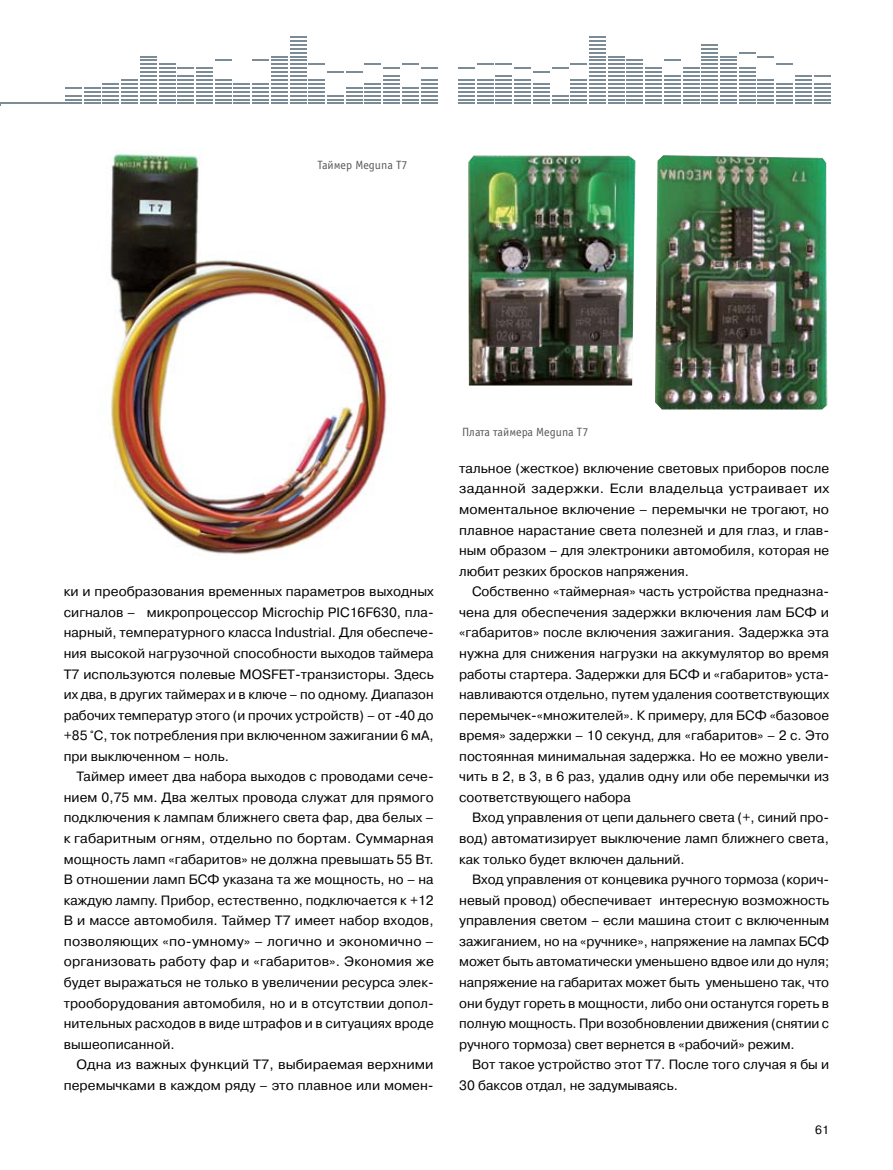
<style>
.page{position:relative;width:893px;height:1170px;background:#fff}
.page>*{position:absolute;margin:0;border:0;box-sizing:border-box;transform-origin:0 0}
.t1{font:13.5px/20.5px "Pragmatica C";color:#000;text-align:justify}
.t2{font:13.5px/20.5px "Pragmatica C";color:#000;text-align:right;scale:1.04 1}
.t3{font:12px "Officina Sans Book C";color:#58595b}
.t4{font:12px "Pragmatica C";color:#000}
</style>
<div class="page">
<svg style="left:458px;top:36px;width:372px;height:68px"></svg>
<svg style="left:65px;top:36px;width:372px;height:68px"></svg>
<hr style="left:0;top:102px;width:82px;height:2px;background:#7b8c96">
<img style="left:110px;top:153px;width:282px;height:402px">
<img style="left:468px;top:155px;width:168px;height:230px">
<img style="left:655px;top:155px;width:172px;height:254px">
<p class="t3" style="left:317px;top:158px;width:92px">Таймер Meguna T7</p>
<p class="t1" style="left:64px;top:581px;width:372px">ки и преобразования временных параметров выходных сигналов – микропроцессор Microchip PIC16F630, пла&shy;нарный, температурного класса Industrial. Для обеспече&shy;ния высокой нагрузочной способности выходов таймера Т7 используются полевые MOSFET-транзисторы. Здесь их два, в других таймерах и в ключе – по одному. Диапазон рабочих температур этого (и прочих устройств) – от -40 до +85 °С, ток потребления при включенном зажигании 6 мА, при выключенном – ноль.</p>
<p class="t1" style="left:64px;top:766px;width:372px;text-indent:13px">Таймер имеет два набора выходов с проводами сече&shy;нием 0,75 мм. Два желтых провода служат для прямого подключения к лампам ближнего света фар, два белых – к габаритным огням, отдельно по бортам. Суммарная мощность ламп «габаритов» не должна превышать 55 Вт.<br>В отношении ламп БСФ указана та же мощность, но – на каждую лампу. Прибор, естественно, подключается к +12<br>В и массе автомобиля. Таймер T7 имеет набор входов, позволяющих «по-умному» – логично и экономично – организовать работу фар и «габаритов». Экономия же будет выражаться не только в увеличении ресурса элек&shy;трооборудования автомобиля, но и в отсутствии допол&shy;нительных расходов в виде штрафов и в ситуациях вроде вышеописанной.</p>
<p class="t2" style="left:64px;top:1054px;width:357px">Одна из важных функций Т7, выбираемая верхними перемычками в каждом ряду – это плавное или момен-</p>
<p class="t3" style="left:462px;top:425px;width:128px">Плата таймера Meguna T7</p>
<p class="t1" style="left:459px;top:458px;width:372px">тальное (жесткое) включение световых приборов после заданной задержки. Если владельца устраивает их моментальное включение – перемычки не трогают, но плавное нарастание света полезней и для глаз, и глав&shy;ным образом – для электроники автомобиля, которая не любит резких бросков напряжения.</p>
<p class="t1" style="left:459px;top:581px;width:372px;text-indent:13px">Собственно «таймерная» часть устройства предназна&shy;чена для обеспечения задержки включения лам БСФ и «габаритов» после включения зажигания. Задержка эта нужна для снижения нагрузки на аккумулятор во время работы стартера. Задержки для БСФ и «габаритов» уста&shy;навливаются отдельно, путем удаления соответствующих перемычек-«множителей». К примеру, для БСФ «базовое время» задержки – 10 секунд, для «габаритов» – 2 с. Это постоянная минимальная задержка. Но ее можно увели&shy;чить в 2, в 3, в 6 раз, удалив одну или обе перемычки из соответствующего набора</p>
<p class="t1" style="left:459px;top:807px;width:371px;text-indent:13px">Вход управления от цепи дальнего света (+, синий про&shy;вод) автоматизирует выключение ламп ближнего света, как только будет включен дальний.</p>
<p class="t1" style="left:459px;top:869px;width:372px;text-indent:13px">Вход управления от концевика ручного тормоза (корич&shy;невый провод) обеспечивает интересную возможность управления светом – если машина стоит с включенным зажиганием, но на «ручнике», напряжение на лампах БСФ может быть автоматически уменьшено вдвое или до нуля; напряжение на габаритах может быть уменьшено так, что они будут гореть в мощности, либо они останутся гореть в полную мощность. При возобновлении движения (снятии с ручного тормоза) свет вернется в «рабочий» режим.</p>
<p class="t1" style="left:459px;top:1054px;width:371px;text-indent:13px">Вот такое устройство этот Т7. После того случая я бы и<br>30 баксов отдал, не задумываясь.</p>
<p class="t4" style="left:815px;top:1123px;width:15px">61</p>
</div>
